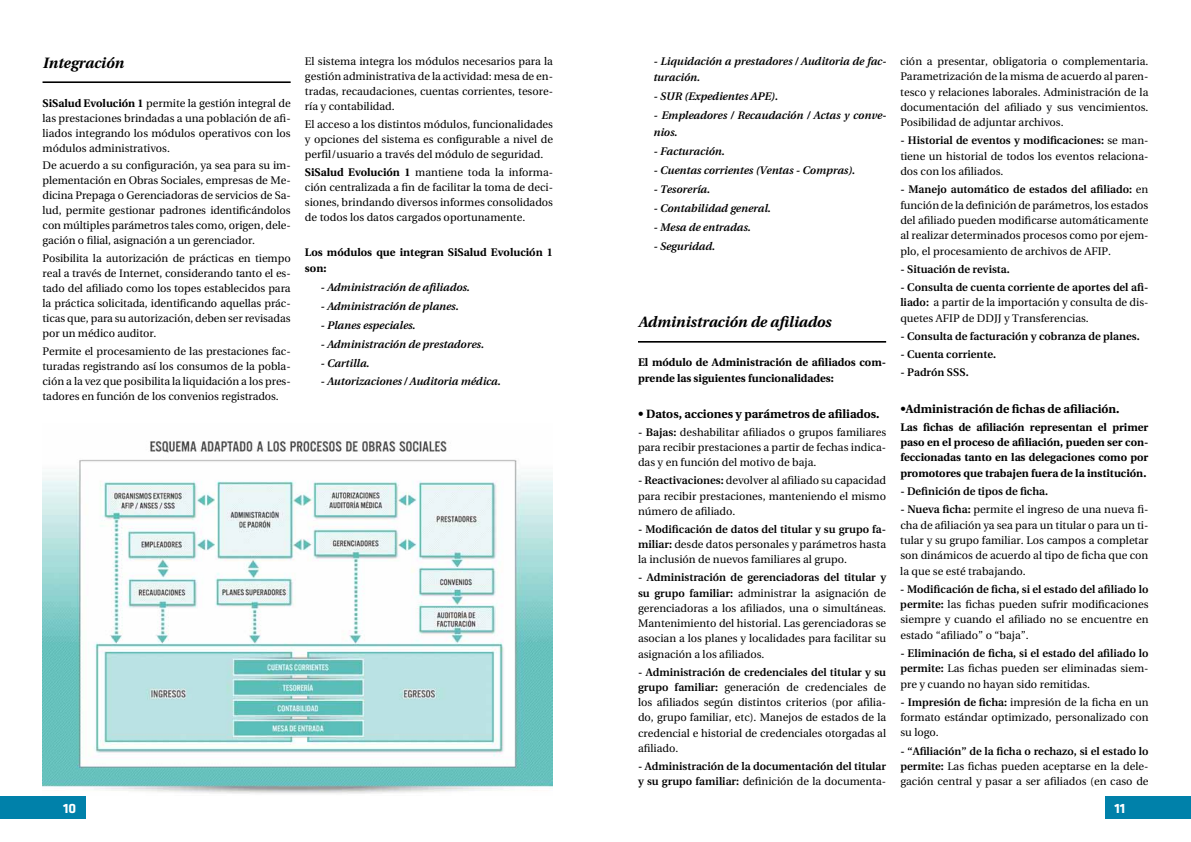
<style>
.page{position:relative;width:1191px;height:842px;background:#fff}
.page>*{position:absolute;margin:0;border:0;box-sizing:border-box;transform-origin:0 0}
.t1{font:italic 700 15px "Utopia";color:#000}
.t2{font:700 14px "Klavika";color:#fff}
.t3{font:700 12px "Utopia";color:#000}
.t4{font:11px/15.3px "Utopia";color:#000;text-align:justify}
.t5{font:italic 600 11px/16.2px "Utopia";color:#000}
.t6{font:700 11px/15.3px "Utopia";color:#000}
.t7{font:600 11px/15.2px "Utopia";color:#000}
.s1{font-weight:700}
.s2{font-weight:600}
.s3{font-weight:400}
</style>
<div class="page">
<div style="left:43px;top:81px;width:248px;height:2px;border:1px solid #000"></div>
<div style="left:638px;top:341px;width:248px;height:2px;border:1px solid #000"></div>
<img style="left:43px;top:440px;width:510px;height:354px">
<div style="left:0;top:797px;width:85px;height:22px;background:#0081aa"></div>
<div style="left:1106px;top:797px;width:85px;height:22px;background:#0081aa"></div>
<h1 class="t1" style="left:43px;top:54px;width:83px">Integración</h1>
<p class="t4" style="left:43px;top:95px;width:250px;line-height:15px"><span class="s1">SiSalud Evolución 1</span> permite la gestión integral de las prestaciones brindadas a una población de afi&shy;liados integrando los módulos operativos con los módulos administrativos.</p>
<p class="t4" style="left:43px;top:158px;width:250px;line-height:15px">De acuerdo a su configuración, ya sea para su im&shy;plementación en Obras Sociales, empresas de Me&shy;dicina Prepaga o Gerenciadoras de servicios de Sa&shy;lud, permite gestionar padrones identificándolos con múltiples parámetros tales como, origen, dele&shy;gación o filial, asignación a un gerenciador.</p>
<p class="t4" style="left:43px;top:251px;width:250px;line-height:15px">Posibilita la autorización de prácticas en tiempo real a través de Internet, considerando tanto el es&shy;tado del afiliado como los topes establecidos para la práctica solicitada, identificando aquellas prác&shy;ticas que, para su autorización, deben ser revisadas por un médico auditor.</p>
<p class="t4" style="left:43px;top:344px;width:250px;line-height:15px">Permite el procesamiento de las prestaciones fac&shy;turadas registrando así los consumos de la pobla&shy;ción a la vez que posibilita la liquidación a los pres&shy;tadores en función de los convenios registrados.</p>
<p class="t4" style="left:305px;top:54px;width:250px;line-height:15px">El sistema integra los módulos necesarios para la gestión administrativa de la actividad: mesa de en&shy;tradas, recaudaciones, cuentas corrientes, tesore&shy;ría y contabilidad.</p>
<p class="t4" style="left:305px;top:117px;width:250px;line-height:15px">El acceso a los distintos módulos, funcionalidades y opciones del sistema es configurable a nivel de perfil/usuario a través del módulo de seguridad.</p>
<p class="t4" style="left:305px;top:165px;width:250px;line-height:15px"><span class="s1">SiSalud Evolución 1</span> mantiene toda la informa&shy;ción centralizada a fin de facilitar la toma de deci&shy;siones, brindando diversos informes consolidados de todos los datos cargados oportunamente.</p>
<p class="t6" style="left:305px;top:245px;width:250px;line-height:16px">Los módulos que integran SiSalud Evolución 1 son:</p>
<p class="t5" style="left:320px;top:279px;width:151px">- Administración de afiliados.</p>
<p class="t5" style="left:320px;top:298px;width:140px">- Administración de planes.</p>
<p class="t5" style="left:320px;top:317px;width:97px">- Planes especiales.</p>
<p class="t5" style="left:320px;top:336px;width:165px">- Administración de prestadores.</p>
<p class="t5" style="left:320px;top:355px;width:51px">- Cartilla.</p>
<p class="t5" style="left:320px;top:374px;width:182px">- Autorizaciones / Auditoria médica.</p>
<p class="t5" style="left:653px;top:53px;width:235px">- Liquidación a prestadores / Auditoria de fac&shy;turación.</p>
<p class="t5" style="left:653px;top:89px;width:126px">- SUR (Expedientes APE).</p>
<p class="t5" style="left:653px;top:108px;width:235px">- Empleadores / Recaudación / Actas y conve&shy;nios.</p>
<p class="t5" style="left:653px;top:143px;width:73px">- Facturación.</p>
<p class="t5" style="left:653px;top:162px;width:203px">- Cuentas corrientes (Ventas - Compras).</p>
<p class="t5" style="left:653px;top:181px;width:58px">- Tesorería.</p>
<p class="t5" style="left:653px;top:200px;width:119px">- Contabilidad general.</p>
<p class="t5" style="left:653px;top:219px;width:99px">- Mesa de entradas.</p>
<p class="t5" style="left:653px;top:238px;width:63px">- Seguridad.</p>
<h1 class="t1" style="left:638px;top:314px;width:195px">Administración de afiliados</h1>
<p class="t6" style="left:638px;top:355px;width:250px">El módulo de Administración de afiliados com&shy;prende las siguientes funcionalidades:</p>
<p class="t3" style="left:638px;top:407px;width:243px">• Datos, acciones y parámetros de afiliados.</p>
<p class="t4" style="left:638px;top:425px;width:250px"><span class="s2">- Bajas:</span> deshabilitar afiliados o grupos familiares para recibir prestaciones a partir de fechas indica&shy;das y en función del motivo de baja.</p>
<p class="t4" style="left:638px;top:473px;width:250px"><span class="s2">- Reactivaciones:</span> devolver al afiliado su capacidad para recibir prestaciones, manteniendo el mismo número de afiliado.</p>
<p class="t4" style="left:638px;top:522px;width:250px"><span class="s2">- Modificación de datos del titular y su grupo fa&shy;miliar:</span> desde datos personales y parámetros hasta la inclusión de nuevos familiares al grupo.</p>
<p class="t4" style="left:638px;top:570px;width:250px"><span class="s2">- Administración de gerenciadoras del titular y su grupo familiar:</span> administrar la asignación de gerenciadoras a los afiliados, una o simultáneas.<br>Mantenimiento del historial. Las gerenciadoras se asocian a los planes y localidades para facilitar su asignación a los afiliados.</p>
<p class="t4" style="left:638px;top:665px;width:250px"><span class="s2">- Administración de credenciales del titular y su grupo familiar:</span> generación de credenciales de los afiliados según distintos criterios (por afilia&shy;do, grupo familiar, etc). Manejos de estados de la credencial e historial de credenciales otorgadas al afiliado.</p>
<p class="t7" style="left:638px;top:759px;width:250px">- Administración de la documentación del titular y su grupo familiar: <span class="s3">definición de la documenta-</span></p>
<p class="t4" style="left:900px;top:54px;width:250px">ción a presentar, obligatoria o complementaria.<br>Parametrización de la misma de acuerdo al paren&shy;tesco y relaciones laborales. Administración de la documentación del afiliado y sus vencimientos.<br>Posibilidad de adjuntar archivos.</p>
<p class="t4" style="left:900px;top:133px;width:250px"><span class="s2">- Historial de eventos y modificaciones:</span> se man&shy;tiene un historial de todos los eventos relaciona&shy;dos con los afiliados.</p>
<p class="t4" style="left:900px;top:182px;width:250px"><span class="s2">- Manejo automático de estados del afiliado:</span> en función de la definición de parámetros, los estados del afiliado pueden modificarse automáticamente al realizar determinados procesos como por ejem&shy;plo, el procesamiento de archivos de AFIP.</p>
<p class="t7" style="left:900px;top:262px;width:111px">- Situación de revista.</p>
<p class="t4" style="left:900px;top:280px;width:250px"><span class="s2">- Consulta de cuenta corriente de aportes del afi&shy;liado:</span> a partir de la importación y consulta de dis&shy;quetes AFIP de DDJJ y Transferencias.</p>
<p class="t7" style="left:900px;top:329px;width:241px">- Consulta de facturación y cobranza de planes.</p>
<p class="t7" style="left:900px;top:347px;width:97px">- Cuenta corriente.</p>
<p class="t7" style="left:900px;top:365px;width:70px">- Padrón SSS.</p>
<p class="t3" style="left:900px;top:402px;width:221px">•Administración de fichas de afiliación.</p>
<p class="t6" style="left:900px;top:419px;width:250px;text-align:justify">Las fichas de afiliación representan el primer paso en el proceso de afiliación, pueden ser con&shy;feccionadas tanto en las delegaciones como por promotores que trabajen fuera de la institución.</p>
<p class="t7" style="left:900px;top:484px;width:149px">- Definición de tipos de ficha.</p>
<p class="t4" style="left:900px;top:502px;width:250px"><span class="s2">- Nueva ficha:</span> permite el ingreso de una nueva fi&shy;cha de afiliación ya sea para un titular o para un ti&shy;tular y su grupo familiar. Los campos a completar son dinámicos de acuerdo al tipo de ficha que con la que se esté trabajando.</p>
<p class="t4" style="left:900px;top:581px;width:250px"><span class="s2">- Modificación de ficha, si el estado del afiliado lo permite:</span> las fichas pueden sufrir modificaciones siempre y cuando el afiliado no se encuentre en estado “afiliado” o “baja”.</p>
<p class="t4" style="left:900px;top:646px;width:250px"><span class="s2">- Eliminación de ficha, si el estado del afiliado lo permite:</span> Las fichas pueden ser eliminadas siem&shy;pre y cuando no hayan sido remitidas.</p>
<p class="t4" style="left:900px;top:694px;width:250px"><span class="s2">- Impresión de ficha:</span> impresión de la ficha en un formato estándar optimizado, personalizado con su logo.</p>
<p class="t4" style="left:900px;top:743px;width:250px"><span class="s2">- “Afiliación” de la ficha o rechazo, si el estado lo permite:</span> Las fichas pueden aceptarse en la dele&shy;gación central y pasar a ser afiliados (en caso de</p>
<p class="t2" style="left:63px;top:801px;width:15px">10</p>
<p class="t2" style="left:1114px;top:801px;width:12px">11</p>
</div>
